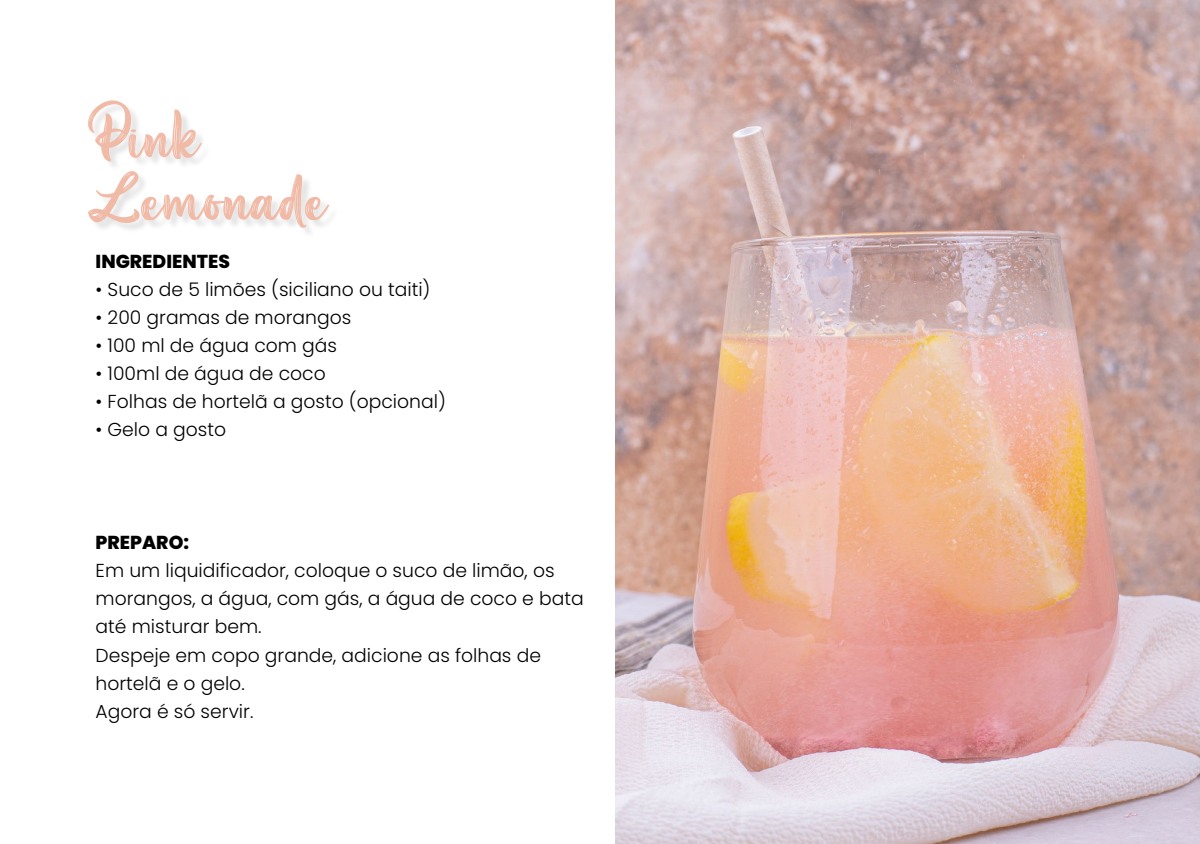
<style>
.page{position:relative;width:1200px;height:844px;background:#fff}
.page>*{position:absolute;margin:0;border:0;box-sizing:border-box;transform-origin:0 0}
.t1{font:52.12px/62.6px "Aesthetic Violet";color:#f1baa6}
.t2{font:300 18.75px/28.1px "Poppins";color:#000}
.t3{font:800 18.75px "Poppins";color:#000}
</style>
<div class="page">
<div style="left:90px;top:102px;width:250px;height:137px;background:#000;opacity:.11"></div>
<img style="left:616px;top:0;width:584px;height:844px">
<h1 class="t1" style="left:88px;top:106px;width:241px">Pink<br>Lemonade</h1>
<p class="t3" style="left:96px;top:250px;width:136px">INGREDIENTES</p>
<p class="t2" style="left:96px;top:275px;width:336px">• Suco de 5 limões (siciliano ou taiti)</p>
<p class="t2" style="left:96px;top:303px;width:257px">• 200 gramas de morangos</p>
<p class="t2" style="left:96px;top:331px;width:243px">• 100 ml de água com gás</p>
<p class="t2" style="left:96px;top:360px;width:232px">• 100ml de água de coco</p>
<p class="t2" style="left:96px;top:388px;width:352px">• Folhas de hortelã a gosto (opcional)</p>
<p class="t2" style="left:96px;top:416px;width:132px">• Gelo a gosto</p>
<p class="t3" style="left:96px;top:531px;width:95px">PREPARO:</p>
<p class="t2" style="left:96px;top:556px;width:490px">Em um liquidificador, coloque o suco de limão, os morangos, a água, com gás, a água de coco e bata até misturar bem.<br>Despeje em copo grande, adicione as folhas de hortelã e o gelo.<br>Agora é só servir.</p>
</div>
